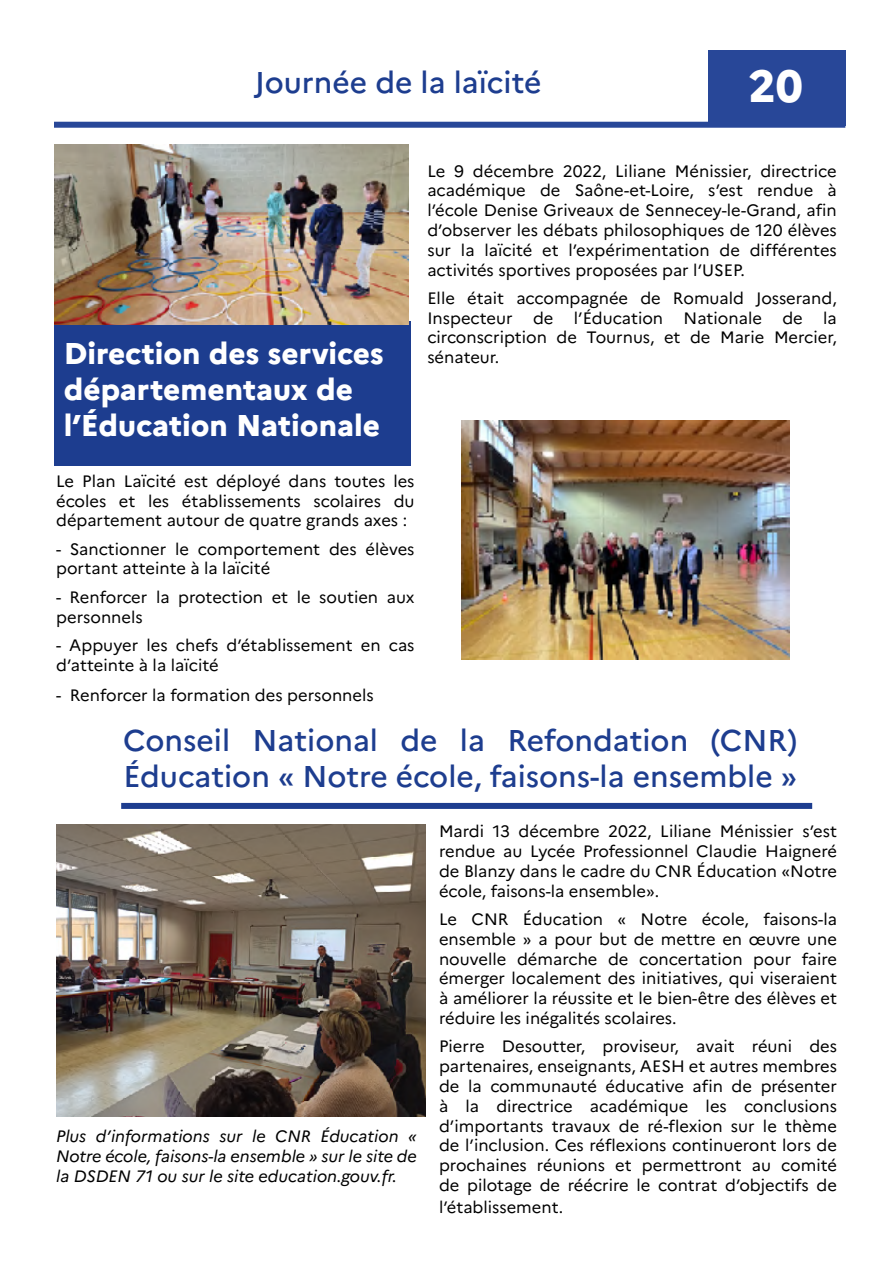
<style>
.page{position:relative;width:893px;height:1263px;background:#fff}
.page>*{position:absolute;margin:0;border:0;box-sizing:border-box;transform-origin:0 0}
.t1{font:800 45px "Marianne";color:#fff}
.t2{font:500 30px/36px "Marianne";color:#1d3d8f}
.t3{font:800 30px/36px "Marianne";color:#fff}
.t4{font:16.5px/19.8px "Marianne";color:#000;text-align:justify}
.t5{font:italic 16.5px/19.8px "Marianne";color:#000;text-align:justify}
</style>
<div class="page">
<div style="left:54px;top:122px;width:791px;height:6px;background:#284798"></div>
<div style="left:708px;top:50px;width:137px;height:76px;background:#284798"></div>
<div style="left:54px;top:321px;width:356px;height:144px;background:#1d3d8f"></div>
<img style="left:54px;top:144px;width:354px;height:180px">
<img style="left:461px;top:421px;width:328px;height:238px">
<div style="left:121px;top:803px;width:691px;height:6px;background:#1d3d8f"></div>
<img style="left:56px;top:825px;width:369px;height:291px">
<h2 class="t2" style="left:255px;top:62px;width:288px">Journée de la laïcité</h2>
<h1 class="t1" style="left:749px;top:51px;width:56px">20</h1>
<h2 class="t3" style="left:64px;top:333px;width:322px">Direction des services départementaux de l’Éducation Nationale</h2>
<p class="t4" style="left:427px;top:159px;width:411px">Le 9 décembre 2022, Liliane Ménissier, directrice académique de Saône-et-Loire, s’est rendue à l’école Denise Griveaux de Sennecey-le-Grand, afin d’observer les débats philosophiques de 120 élèves sur la laïcité et l’expérimentation de différentes activités sportives proposées par l’USEP.</p>
<p class="t4" style="left:427px;top:287px;width:411px">Elle était accompagnée de Romuald Josserand, Inspecteur de l’Éducation Nationale de la circonscription de Tournus, et de Marie Mercier, sénateur.</p>
<p class="t4" style="left:56px;top:470px;width:360px">Le Plan Laïcité est déployé dans toutes les écoles et les établissements scolaires du département autour de quatre grands axes :</p>
<p class="t4" style="left:56px;top:537px;width:360px">- Sanctionner le comportement des élèves portant atteinte à la laïcité</p>
<p class="t4" style="left:56px;top:586px;width:360px">- Renforcer la protection et le soutien aux personnels</p>
<p class="t4" style="left:56px;top:634px;width:360px">- Appuyer les chefs d’établissement en cas d’atteinte à la laïcité</p>
<p class="t4" style="left:56px;top:684px;width:319px">- Renforcer la formation des personnels</p>
<h2 class="t2" style="left:123px;top:720px;width:675px">Conseil National de la Refondation (CNR)<br>Éducation « Notre école, faisons-la ensemble »</h2>
<p class="t5" style="left:56px;top:1125px;width:362px">Plus d’informations sur le CNR Éducation « Notre école, faisons-la ensemble » sur le site de la DSDEN 71 ou sur le site education.gouv.fr.</p>
<p class="t4" style="left:439px;top:820px;width:400px">Mardi 13 décembre 2022, Liliane Ménissier s’est rendue au Lycée Professionnel Claudie Haigneré de Blanzy dans le cadre du CNR Éducation «Notre école, faisons-la ensemble».</p>
<p class="t4" style="left:439px;top:908px;width:400px">Le CNR Éducation « Notre école, faisons-la ensemble » a pour but de mettre en œuvre une nouvelle démarche de concertation pour faire émerger localement des initiatives, qui viseraient à améliorer la réussite et le bien-être des élèves et réduire les inégalités scolaires.</p>
<p class="t4" style="left:439px;top:1035px;width:400px">Pierre Desoutter, proviseur, avait réuni des partenaires, enseignants, AESH et autres membres de la communauté éducative afin de présenter à la directrice académique les conclusions d’importants travaux de ré-flexion sur le thème de l’inclusion. Ces réflexions continueront lors de prochaines réunions et permettront au comité de pilotage de réécrire le contrat d’objectifs de</p>
<p class="t4" style="left:439px;top:1195px;width:126px">l’établissement.</p>
</div>
